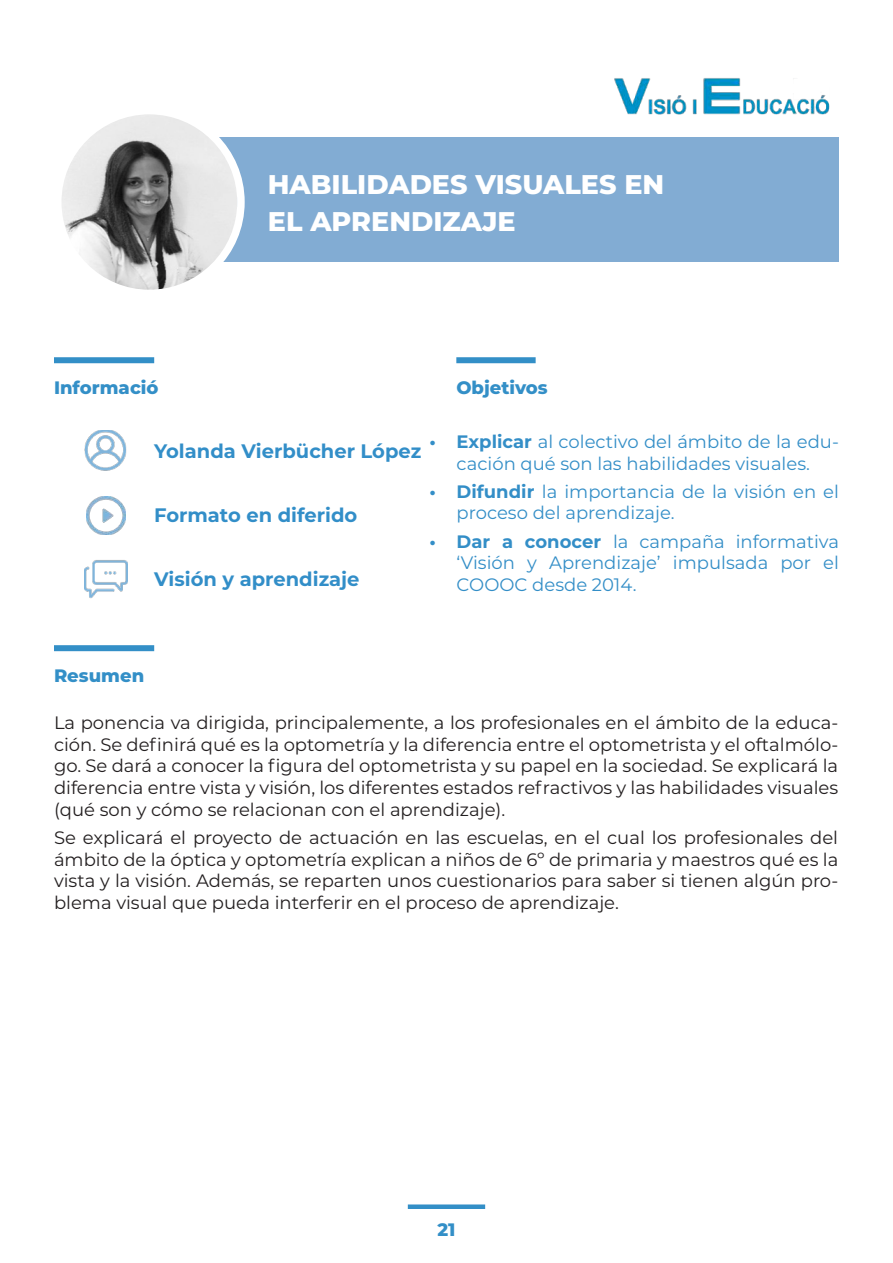
<style>
.page{position:relative;width:893px;height:1263px;background:#fff}
.page>*{position:absolute;margin:0;border:0;box-sizing:border-box;transform-origin:0 0}
.t1{font:800 27px/37.5px "Montserrat";color:#fff}
.t2{font:700 19.5px "Montserrat";color:#328ec8}
.t3{font:18px/21.6px "Montserrat";color:#231f20;text-align:justify}
.t4{font:18px/21.6px "Montserrat";color:#338ec7;text-align:center}
.t5{font:800 18px "Montserrat";color:#338fc7}
.s1{font-weight:700}
</style>
<div class="page">
<img style="left:614px;top:78px;width:216px;height:37px">
<div style="left:408px;top:1204px;width:77px;height:5px;background:#338fc7"></div>
<div style="left:140px;top:137px;width:699px;height:124px;background:#82acd3"></div>
<div style="left:54px;top:357px;width:100px;height:6px;background:#338fc7"></div>
<div style="left:54px;top:645px;width:100px;height:6px;background:#338fc7"></div>
<div style="left:456px;top:357px;width:80px;height:6px;background:#338fc7"></div>
<img style="left:84px;top:430px;width:43px;height:41px">
<img style="left:87px;top:496px;width:38px;height:39px">
<img style="left:84px;top:560px;width:43px;height:39px">
<img style="left:63px;top:116px;width:175px;height:172px">
<div style="left:54px;top:107px;width:191px;height:190px;border:8px solid #fff;border-radius:50%"></div>
<h1 class="t1" style="left:268px;top:164px;width:398px">HABILIDADES VISUALES EN<br>EL APRENDIZAJE</h1>
<p class="t5" style="left:54px;top:374px;width:106px">Informació</p>
<p class="t2" style="left:154px;top:437px;width:269px">Yolanda Vierbücher López</p>
<p class="t2" style="left:154px;top:501px;width:205px">Formato en diferido</p>
<p class="t2" style="left:154px;top:564px;width:207px">Visión y aprendizaje</p>
<p class="t5" style="left:456px;top:374px;width:93px">Objetivos</p>
<p class="t4" style="left:430px;top:430px;width:411px"><span class="s1">• Explicar</span> al colectivo del ámbito de la edu&shy;cación qué son las habilidades visuales.</p>
<p class="t4" style="left:457px;top:480px;width:384px;text-align:left;text-indent:-27px"><span class="s1">• Difundir</span> la importancia de la visión en el proceso del aprendizaje.</p>
<p class="t4" style="left:457px;top:530px;width:384px;text-align:justify;text-indent:-27px"><span class="s1">• Dar a conocer</span> la campaña informativa ‘Visión y Aprendizaje’ impulsada por el COOOC desde 2014.</p>
<p class="t5" style="left:54px;top:662px;width:92px">Resumen</p>
<p class="t3" style="left:54px;top:711px;width:786px">La ponencia va dirigida, principalemente, a los profesionales en el ámbito de la educa&shy;ción. Se definirá qué es la optometría y la diferencia entre el optometrista y el oftalmólo&shy;go. Se dará a conocer la figura del optometrista y su papel en la sociedad. Se explicará la diferencia entre vista y visión, los diferentes estados refractivos y las habilidades visuales (qué son y cómo se relacionan con el aprendizaje).</p>
<p class="t3" style="left:54px;top:826px;width:786px">Se explicará el proyecto de actuación en las escuelas, en el cual los profesionales del ámbito de la óptica y optometría explican a niños de 6º de primaria y maestros qué es la vista y la visión. Además, se reparten unos cuestionarios para saber si tienen algún pro&shy;blema visual que pueda interferir en el proceso de aprendizaje.</p>
<p class="t5" style="left:437px;top:1216px;width:20px">21</p>
</div>
